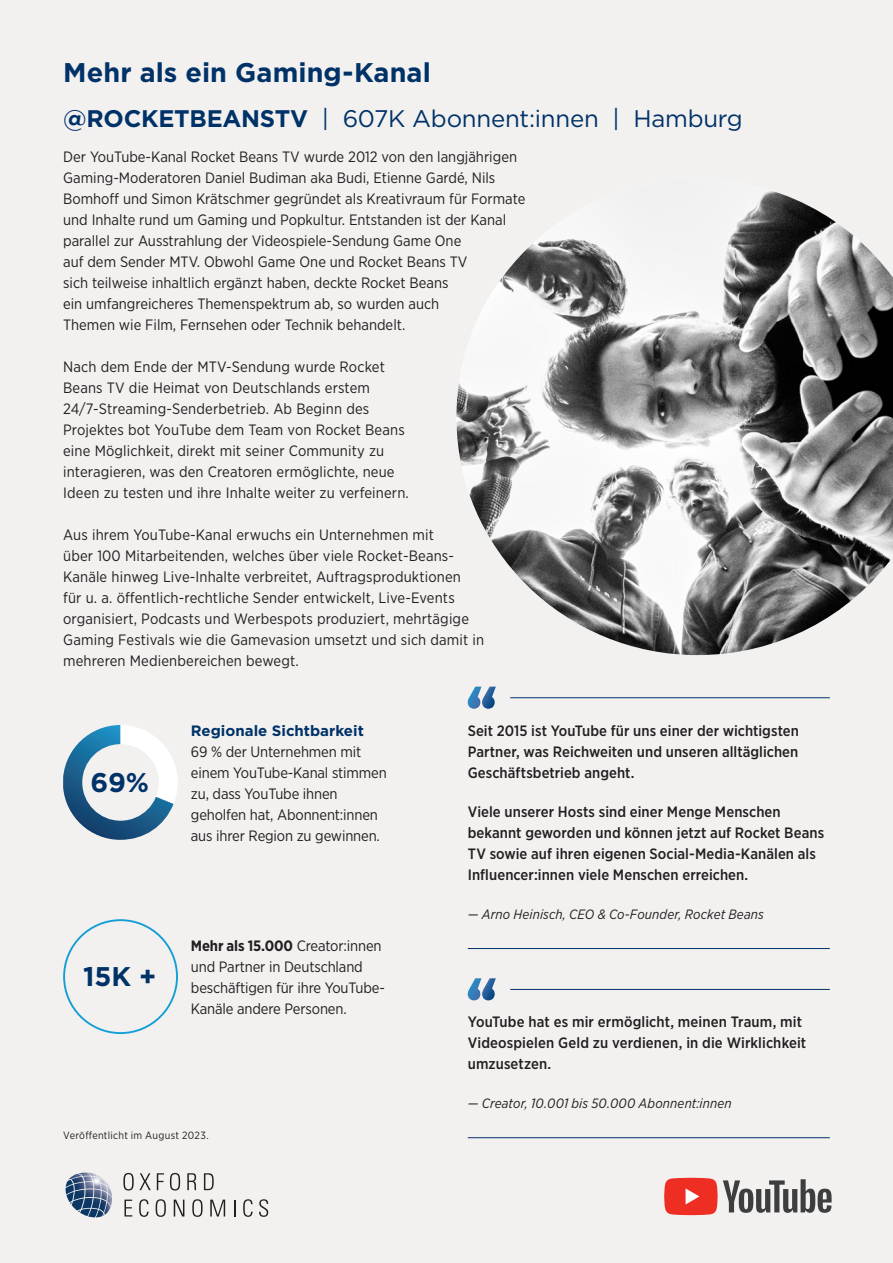
<style>
.page{position:relative;width:893px;height:1263px;background:#f2f1f0}
.page>*{position:absolute;margin:0;border:0;box-sizing:border-box;transform-origin:0 0}
.t1{font:700 27px "Gotham";letter-spacing:.005em;color:#003268}
.t2{font:24px "Gotham";letter-spacing:-.01em;color:#003268}
.t3{font:15px/21px "Gotham Narrow";color:#231f20}
.t4{font:500 15px/21px "Gotham Narrow";letter-spacing:.005em;color:#231f20}
.t5{font:700 15px "Gotham";color:#003268}
.t6{font:italic 13.5px "Gotham Narrow";letter-spacing:.01em;color:#231f20}
.t7{font:10.5px "Gotham Narrow";letter-spacing:.025em;color:#231f20}
.s1{font-weight:700}
</style>
<div class="page">
<svg style="left:123px;top:1173px;width:28px;height:17px"></svg>
<svg style="left:157px;top:1173px;width:7px;height:17px"></svg>
<svg style="left:170px;top:1173px;width:10px;height:17px"></svg>
<svg style="left:187px;top:1173px;width:9px;height:17px"></svg>
<svg style="left:204px;top:1173px;width:10px;height:17px"></svg>
<svg style="left:125px;top:1199px;width:7px;height:17px"></svg>
<svg style="left:139px;top:1199px;width:10px;height:18px"></svg>
<svg style="left:156px;top:1199px;width:10px;height:18px"></svg>
<svg style="left:174px;top:1199px;width:10px;height:17px"></svg>
<svg style="left:192px;top:1199px;width:11px;height:18px"></svg>
<svg style="left:210px;top:1199px;width:15px;height:17px"></svg>
<svg style="left:234px;top:1200px;width:1px;height:16px"></svg>
<svg style="left:243px;top:1199px;width:10px;height:18px"></svg>
<svg style="left:259px;top:1199px;width:9px;height:18px"></svg>
<img style="left:65px;top:1172px;width:47px;height:30px">
<svg style="left:664px;top:1178px;width:168px;height:37px"></svg>
<hr style="left:510px;top:697px;width:320px;height:1px;background:#003268">
<hr style="left:468px;top:948px;width:362px;height:1px;background:#003268">
<svg style="left:468px;top:687px;width:28px;height:22px"></svg>
<hr style="left:510px;top:989px;width:320px;height:1px;background:#003268">
<hr style="left:468px;top:1137px;width:362px;height:1px;background:#003268">
<svg style="left:468px;top:978px;width:28px;height:22px"></svg>
<img style="left:456px;top:191px;width:437px;height:464px">
<svg style="left:63px;top:725px;width:114px;height:115px"></svg>
<div style="left:82px;top:744px;width:77px;height:77px;background:#f2f1f0;border-radius:50%"></div>
<div style="left:63px;top:919px;width:115px;height:115px;border:2px solid #139fd5;border-radius:50%"></div>
<h1 class="t1" style="left:63px;top:55px;width:369px">Mehr als ein Gaming-Kanal</h1>
<h2 class="t2" style="left:63px;top:103px;width:681px"><span class="s1">@ROCKETBEANSTV</span> | 607K Abonnent:innen | Hamburg</h2>
<p class="t3" style="left:63px;top:146px;width:464px">Der YouTube-Kanal Rocket Beans TV wurde 2012 von den langjährigen Gaming-Moderatoren Daniel Budiman aka Budi, Etienne Gardé, Nils Bomhoff und Simon Krätschmer gegründet als Kreativraum für Formate und Inhalte rund um Gaming und Popkultur. Entstanden ist der Kanal parallel zur Ausstrahlung der Videospiele-Sendung Game One<br>auf dem Sender MTV. Obwohl Game One und Rocket Beans TV<br>sich teilweise inhaltlich ergänzt haben, deckte Rocket Beans<br>ein umfangreicheres Themenspektrum ab, so wurden auch<br>Themen wie Film, Fernsehen oder Technik behandelt.</p>
<p class="t3" style="left:63px;top:356px;width:347px">Nach dem Ende der MTV-Sendung wurde Rocket Beans TV die Heimat von Deutschlands erstem 24/7-Streaming-Senderbetrieb. Ab Beginn des Projektes bot YouTube dem Team von Rocket Beans eine Möglichkeit, direkt mit seiner Community zu interagieren, was den Creatoren ermöglichte, neue Ideen zu testen und ihre Inhalte weiter zu verfeinern.</p>
<p class="t3" style="left:63px;top:524px;width:423px">Aus ihrem YouTube-Kanal erwuchs ein Unternehmen mit<br>über 100 Mitarbeitenden, welches über viele Rocket-Beans-Kanäle hinweg Live-Inhalte verbreitet, Auftragsproduktionen<br>für u. a. öffentlich-rechtliche Sender entwickelt, Live-Events organisiert, Podcasts und Werbespots produziert, mehrtägige Gaming Festivals wie die Gamevasion umsetzt und sich damit in mehreren Medienbereichen bewegt.</p>
<h1 class="t1" style="left:90px;top:764px;width:60px">69%</h1>
<p class="t5" style="left:191px;top:720px;width:174px">Regionale Sichtbarkeit</p>
<p class="t3" style="left:191px;top:740px;width:197px">69 % der Unternehmen mit einem YouTube-Kanal stimmen zu, dass YouTube ihnen geholfen hat, Abonnent:innen aus ihrer Region zu gewinnen.</p>
<h1 class="t1" style="left:83px;top:958px;width:75px">15K +</h1>
<p class="t3" style="left:191px;top:935px;width:195px"><span class="s1">Mehr als 15.000</span> Creator:innen und Partner in Deutschland beschäftigen für ihre YouTube-<br>Kanäle andere Personen.</p>
<p class="t7" style="left:63px;top:1128px;width:147px">Veröffentlicht im August 2023.</p>
<p class="t4" style="left:468px;top:720px;width:333px;text-align:justify">Seit 2015 ist YouTube für uns einer der wichtigsten Partner, was Reichweiten und unseren alltäglichen Geschäftsbetrieb angeht.</p>
<p class="t4" style="left:468px;top:801px;width:358px">Viele unserer Hosts sind einer Menge Menschen bekannt geworden und können jetzt auf Rocket Beans TV sowie auf ihren eigenen Social-Media-Kanälen als Influencer:innen viele Menschen erreichen.</p>
<p class="t6" style="left:468px;top:906px;width:298px">— Arno Heinisch, CEO &amp; Co-Founder, Rocket Beans</p>
<p class="t4" style="left:468px;top:1011px;width:340px">YouTube hat es mir ermöglicht, meinen Traum, mit<br>Videospielen Geld zu verdienen, in die Wirklichkeit umzusetzen.</p>
<p class="t6" style="left:468px;top:1095px;width:266px">— Creator, 10.001 bis 50.000 Abonnent:innen</p>
</div>
